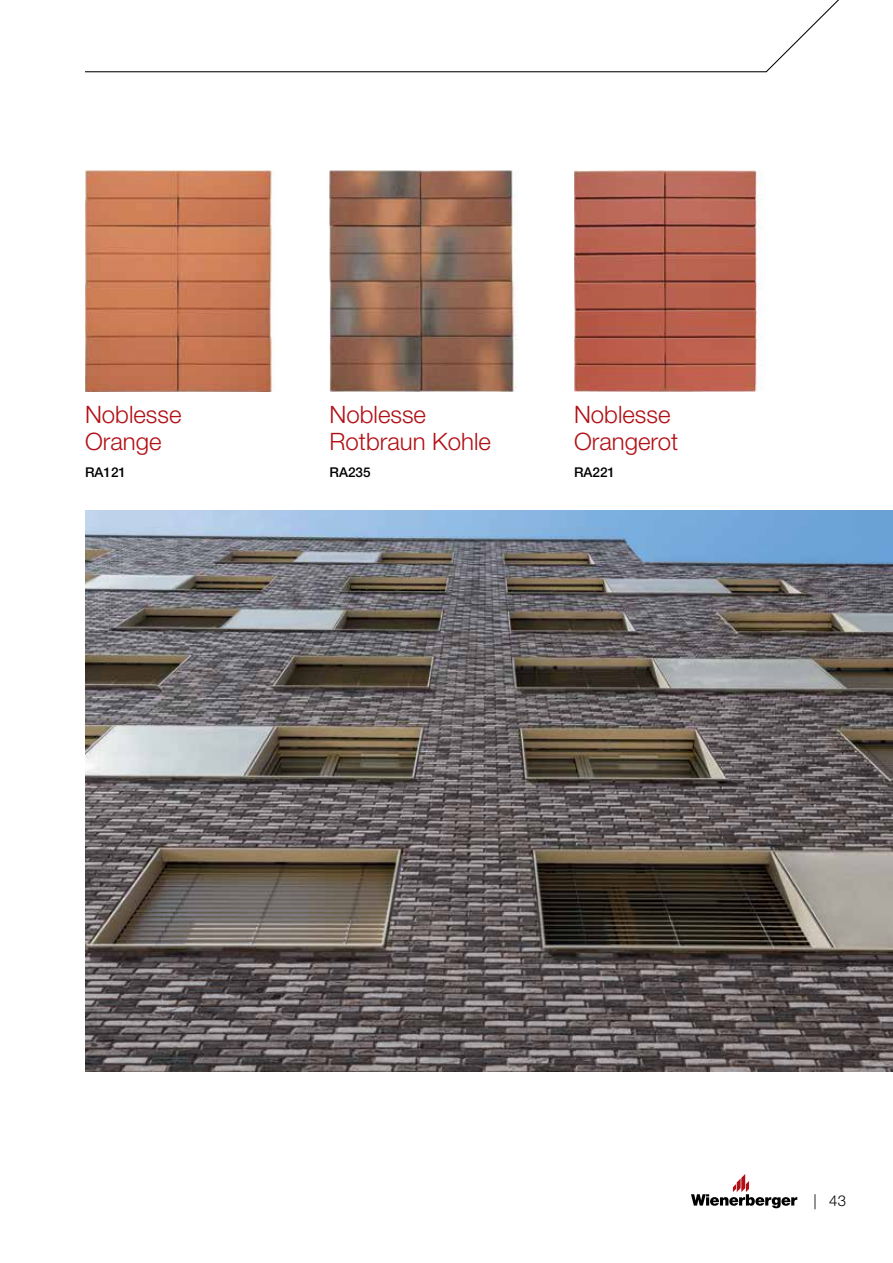
<style>
.page{position:relative;width:893px;height:1263px;background:#fff}
.page>*{position:absolute;margin:0;border:0;box-sizing:border-box;transform-origin:0 0}
.t1{font:300 24px/27px "Helvetica Neue LT Pro";color:#b11116}
.t2{font:300 15px "Helvetica Neue LT Pro";color:#000}
.t3{font:500 13.5px "Helvetica Neue LT Pro";color:#000}
</style>
<div class="page">
<svg style="left:85px;top:0;width:754px;height:73px"></svg>
<svg style="left:691px;top:1174px;width:106px;height:34px"></svg>
<img style="left:85px;top:170px;width:189px;height:221px">
<img style="left:574px;top:170px;width:188px;height:221px">
<img style="left:330px;top:170px;width:188px;height:221px">
<img style="left:85px;top:510px;width:808px;height:561px">
<p class="t1" style="left:85px;top:401px;width:98px">Noblesse<br>Orange</p>
<p class="t3" style="left:85px;top:464px;width:43px">RA121</p>
<p class="t1" style="left:330px;top:401px;width:163px">Noblesse<br>Rotbraun Kohle</p>
<p class="t3" style="left:330px;top:464px;width:43px">RA235</p>
<p class="t1" style="left:574px;top:401px;width:106px">Noblesse<br>Orangerot</p>
<p class="t3" style="left:574px;top:464px;width:43px">RA221</p>
<p class="t2" style="left:813px;top:1191px;width:34px">| 43</p>
</div>
